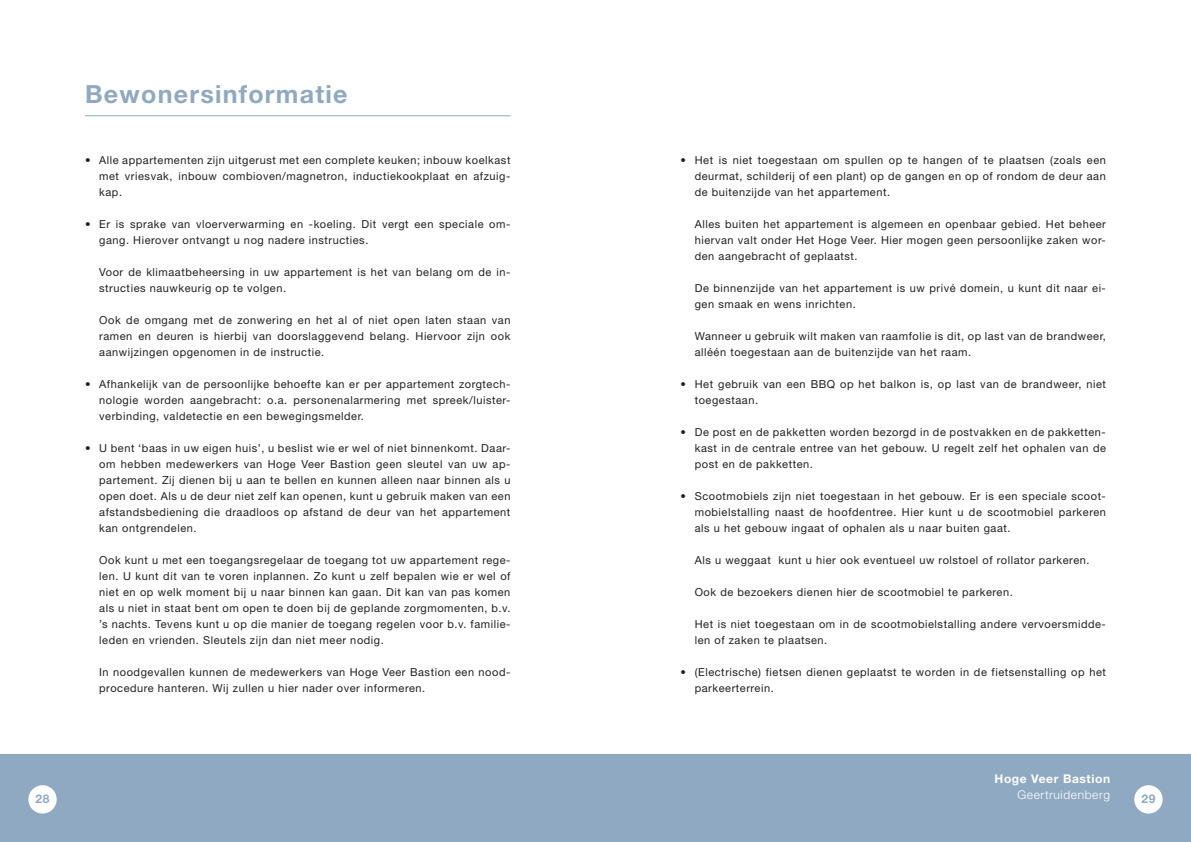
<style>
.page{position:relative;width:1191px;height:842px;background:#fff}
.page>*{position:absolute;margin:0;border:0;box-sizing:border-box;transform-origin:0 0}
.kop{font:700 25px "Helvetica Neue LT Std";letter-spacing:.05em;color:#8ea9c1}
.t1{font:700 12px "Helvetica Neue LT Std";letter-spacing:.05em;color:#fff}
.t2{font:300 12px "Helvetica Neue LT Std";letter-spacing:.05em;color:#fff}
.t3{font:700 12px "Helvetica Neue LT Std";color:#8ea9c1}
.body{font:11px/16px "Helvetica Neue LT Std";letter-spacing:.05em;color:#231f20;text-align:justify}
</style>
<div class="page">
<hr style="left:85px;top:115px;width:425px;height:1px;background:#8ea9c1">
<div style="left:0;top:754px;width:595px;height:88px;background:#8ea9c1"></div>
<div style="left:595px;top:754px;width:596px;height:88px;background:#8ea9c1"></div>
<div style="left:28px;top:785px;width:29px;height:28px;background:#fff;border-radius:50%"></div>
<div style="left:1134px;top:785px;width:28px;height:28px;background:#fff;border-radius:50%"></div>
<p class="kop" style="left:85px;top:79px;width:264px">Bewonersinformatie</p>
<p class="body" style="left:99px;top:152px;width:413px;text-indent:-14px">• Alle appartementen zijn uitgerust met een complete keuken; inbouw koelkast met vriesvak, inbouw combioven/magnetron, inductiekookplaat en afzuig&shy;kap.</p>
<p class="body" style="left:99px;top:216px;width:413px;text-indent:-14px">• Er is sprake van vloerverwarming en -koeling. Dit vergt een speciale om&shy;gang. Hierover ontvangt u nog nadere instructies.</p>
<p class="body" style="left:99px;top:264px;width:413px">Voor de klimaatbeheersing in uw appartement is het van belang om de in&shy;structies nauwkeurig op te volgen.</p>
<p class="body" style="left:99px;top:312px;width:413px">Ook de omgang met de zonwering en het al of niet open laten staan van ramen en deuren is hierbij van doorslaggevend belang. Hiervoor zijn ook aanwijzingen opgenomen in de instructie.</p>
<p class="body" style="left:99px;top:376px;width:413px;text-indent:-14px">• Afhankelijk van de persoonlijke behoefte kan er per appartement zorgtech&shy;nologie worden aangebracht: o.a. personenalarmering met spreek/luister&shy;verbinding, valdetectie en een bewegingsmelder.</p>
<p class="body" style="left:99px;top:440px;width:413px;text-indent:-14px">• U bent ‘baas in uw eigen huis’, u beslist wie er wel of niet binnenkomt. Daar&shy;om hebben medewerkers van Hoge Veer Bastion geen sleutel van uw ap&shy;partement. Zij dienen bij u aan te bellen en kunnen alleen naar binnen als u open doet. Als u de deur niet zelf kan openen, kunt u gebruik maken van een afstandsbediening die draadloos op afstand de deur van het appartement kan ontgrendelen.</p>
<p class="body" style="left:99px;top:552px;width:413px">Ook kunt u met een toegangsregelaar de toegang tot uw appartement rege&shy;len. U kunt dit van te voren inplannen. Zo kunt u zelf bepalen wie er wel of niet en op welk moment bij u naar binnen kan gaan. Dit kan van pas komen als u niet in staat bent om open te doen bij de geplande zorgmomenten, b.v. ’s nachts. Tevens kunt u op die manier de toegang regelen voor b.v. familie&shy;leden en vrienden. Sleutels zijn dan niet meer nodig.</p>
<p class="body" style="left:99px;top:664px;width:413px">In noodgevallen kunnen de medewerkers van Hoge Veer Bastion een nood&shy;procedure hanteren. Wij zullen u hier nader over informeren.</p>
<p class="body" style="left:694px;top:152px;width:413px;text-indent:-14px">• Het is niet toegestaan om spullen op te hangen of te plaatsen (zoals een deurmat, schilderij of een plant) op de gangen en op of rondom de deur aan de buitenzijde van het appartement.</p>
<p class="body" style="left:694px;top:216px;width:413px">Alles buiten het appartement is algemeen en openbaar gebied. Het beheer hiervan valt onder Het Hoge Veer. Hier mogen geen persoonlijke zaken wor&shy;den aangebracht of geplaatst.</p>
<p class="body" style="left:694px;top:280px;width:413px">De binnenzijde van het appartement is uw privé domein, u kunt dit naar ei&shy;gen smaak en wens inrichten.</p>
<p class="body" style="left:694px;top:328px;width:413px">Wanneer u gebruik wilt maken van raamfolie is dit, op last van de brandweer, alléén toegestaan aan de buitenzijde van het raam.</p>
<p class="body" style="left:694px;top:376px;width:413px;text-indent:-14px">• Het gebruik van een BBQ op het balkon is, op last van de brandweer, niet toegestaan.</p>
<p class="body" style="left:694px;top:424px;width:413px;text-indent:-14px">• De post en de pakketten worden bezorgd in de postvakken en de pakketten&shy;kast in de centrale entree van het gebouw. U regelt zelf het ophalen van de post en de pakketten.</p>
<p class="body" style="left:694px;top:488px;width:413px;text-indent:-14px">• Scootmobiels zijn niet toegestaan in het gebouw. Er is een speciale scoot&shy;mobielstalling naast de hoofdentree. Hier kunt u de scootmobiel parkeren als u het gebouw ingaat of ophalen als u naar buiten gaat.</p>
<p class="body" style="left:694px;top:552px;width:396px">Als u weggaat kunt u hier ook eventueel uw rolstoel of rollator parkeren.</p>
<p class="body" style="left:694px;top:584px;width:319px">Ook de bezoekers dienen hier de scootmobiel te parkeren.</p>
<p class="body" style="left:694px;top:616px;width:413px">Het is niet toegestaan om in de scootmobielstalling andere vervoersmidde&shy;len of zaken te plaatsen.</p>
<p class="body" style="left:694px;top:664px;width:413px;text-indent:-14px">• (Electrische) fietsen dienen geplaatst te worden in de fietsenstalling op het parkeerterrein.</p>
<p class="t1" style="left:994px;top:772px;width:117px">Hoge Veer Bastion</p>
<p class="t2" style="left:1017px;top:788px;width:94px">Geertruidenberg</p>
<p class="t3" style="left:36px;top:792px;width:15px">28</p>
<p class="t3" style="left:1141px;top:792px;width:15px">29</p>
</div>
